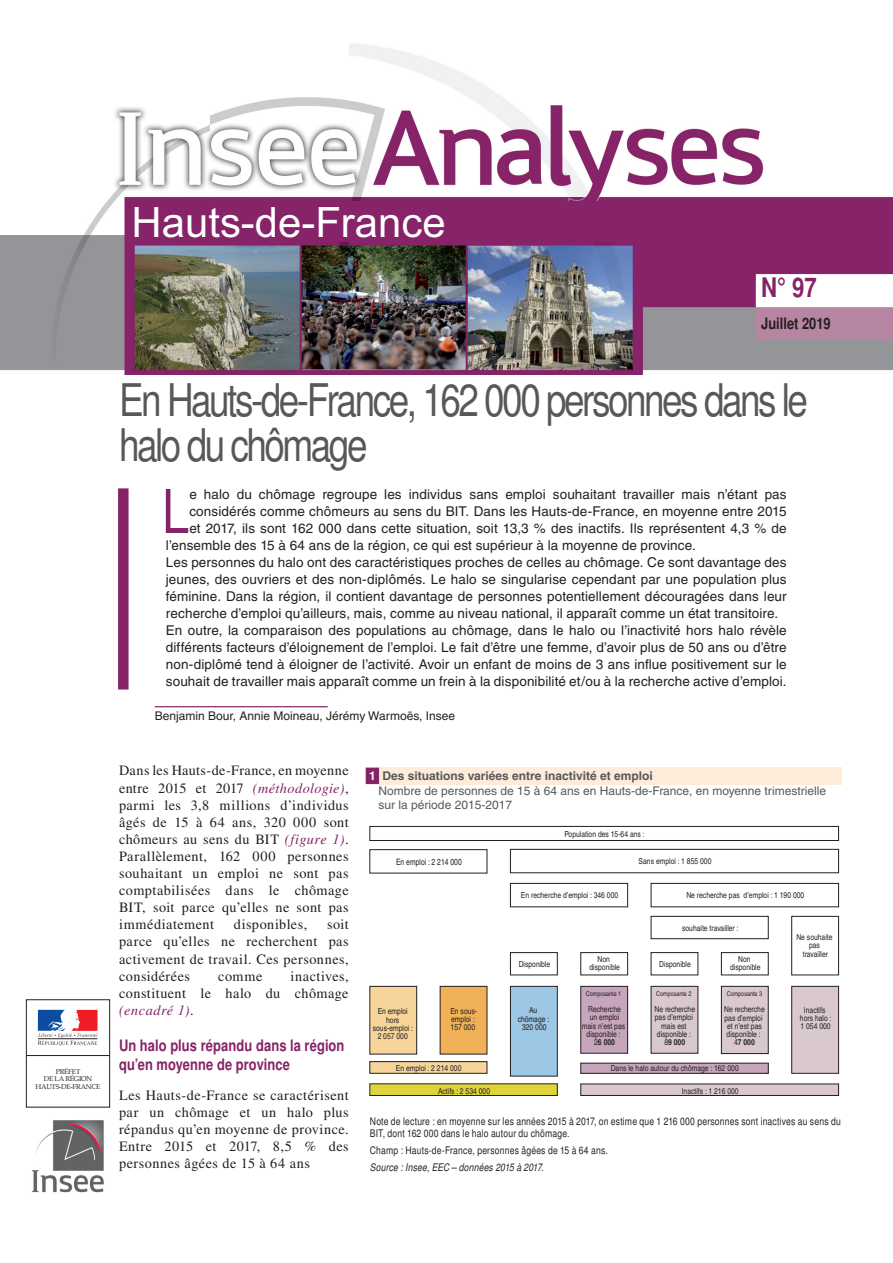
<style>
.page{position:relative;width:893px;height:1263px;background:#fff}
.page>*{position:absolute;margin:0;border:0;box-sizing:border-box;transform-origin:0 0}
.t1{font:condensed 60.3px "Helvetica";color:#862268}
.t2{font:condensed 45px/45px "Helvetica";letter-spacing:-.055em;color:#57585a}
.t3{font:41.85px "Arial";color:#fff}
.t4{font:700 condensed 27px "Helvetica";color:#862268}
.t5{font:700 condensed 15.75px/18.9px "Helvetica";letter-spacing:.005em;color:#862268}
.t6{font:700 condensed 15.75px "Helvetica";color:#231f20}
.t7{font:14.25px/17.1px "Times";letter-spacing:.03em;color:#231f20;text-align:justify}
.t8{font:13.5px "Helvetica";letter-spacing:.01em;color:#231f20}
.t9{font:12px/14.4px "Helvetica";color:#57585a}
.t10{font:12px "Helvetica";color:#231f20}
.t11{font:condensed 10.5px/12.6px "Helvetica";letter-spacing:.015em;color:#231f20}
.t12{font:italic condensed 10.5px "Helvetica";letter-spacing:.015em;color:#231f20}
.t13{font:condensed 8.85px "Helvetica";color:#231f20;scale:.94 1}
.t14{font:condensed 8.25px/8.2px "Helvetica";color:#231f20;text-align:center}
.t15{font:7.05px "Book Antiqua";letter-spacing:-.035em;color:#231f20}
.t16{font:condensed 6.6px "Helvetica";color:#231f20}
.s1{font-style:italic;color:#862268}
.s2{font-weight:700;color:#fff}
.s3{font-weight:700}
</style>
<div class="page">
<div style="left:118px;top:488px;width:11px;height:201px;background:#862268"></div>
<hr style="left:155px;top:706px;width:173px;height:1px;background:#862268">
<img style="left:1px;top:43px;width:891px;height:331px">
<div style="left:134px;top:201px;width:607px;height:40px;background:#872368"></div>
<img style="left:32px;top:1120px;width:72px;height:73px">
<div style="left:26px;top:999px;width:84px;height:108px;border:1px solid #231f20"></div>
<hr style="left:26px;top:1055px;width:84px;height:1px;background:#231f20">
<svg style="left:38px;top:1010px;width:60px;height:36px"></svg>
<hr style="left:38px;top:1038px;width:59px;height:1px;background:#231f20">
<div style="left:378px;top:767px;width:464px;height:20px;background:#feecdb"></div>
<div style="left:366px;top:767px;width:13px;height:17px;background:#862268"></div>
<div style="left:366px;top:785px;width:476px;height:27px;background:#fff"></div>
<div style="left:651px;top:952px;width:47px;height:23px;border:1px solid #231f20"></div>
<div style="left:581px;top:986px;width:47px;height:67px;background:#c6a5bd"></div>
<div style="left:580px;top:986px;width:48px;height:67px;border:1px solid #231f20"></div>
<div style="left:651px;top:986px;width:47px;height:67px;background:#dac8d1"></div>
<div style="left:792px;top:986px;width:47px;height:87px;background:#dac8d1"></div>
<div style="left:791px;top:986px;width:48px;height:87px;border:1px solid #231f20"></div>
<div style="left:370px;top:826px;width:469px;height:15px;border:1px solid #231f20"></div>
<div style="left:370px;top:849px;width:117px;height:24px;border:1px solid #231f20"></div>
<div style="left:510px;top:849px;width:329px;height:24px;border:1px solid #231f20"></div>
<div style="left:651px;top:883px;width:188px;height:24px;border:1px solid #231f20"></div>
<div style="left:651px;top:916px;width:117px;height:23px;border:1px solid #231f20"></div>
<div style="left:510px;top:883px;width:118px;height:24px;border:1px solid #231f20"></div>
<div style="left:510px;top:952px;width:48px;height:23px;border:1px solid #231f20"></div>
<div style="left:580px;top:952px;width:48px;height:23px;border:1px solid #231f20"></div>
<div style="left:721px;top:952px;width:47px;height:23px;border:1px solid #231f20"></div>
<div style="left:510px;top:986px;width:47px;height:90px;background:#9cc7e5"></div>
<div style="left:510px;top:986px;width:48px;height:90px;border:1px solid #231f20"></div>
<div style="left:581px;top:1063px;width:187px;height:10px;background:#c6a5bd"></div>
<div style="left:580px;top:1063px;width:188px;height:10px;border:1px solid #231f20"></div>
<div style="left:581px;top:1084px;width:258px;height:11px;background:#dac8d1"></div>
<div style="left:580px;top:1084px;width:259px;height:12px;border:1px solid #231f20"></div>
<div style="left:370px;top:1062px;width:117px;height:11px;background:#f6d49a"></div>
<div style="left:370px;top:1061px;width:117px;height:12px;border:1px solid #231f20"></div>
<div style="left:440px;top:986px;width:47px;height:68px;background:#f0b158"></div>
<div style="left:370px;top:986px;width:47px;height:68px;background:#f6d49a"></div>
<div style="left:370px;top:986px;width:47px;height:68px;border:1px solid #231f20"></div>
<div style="left:370px;top:1084px;width:187px;height:11px;background:#dfd53b"></div>
<div style="left:370px;top:1083px;width:188px;height:13px;border:1px solid #231f20"></div>
<div style="left:791px;top:916px;width:48px;height:59px;border:1px solid #231f20"></div>
<div style="left:721px;top:986px;width:47px;height:67px;background:#dac8d1"></div>
<div style="left:721px;top:986px;width:47px;height:68px;border:1px solid #231f20"></div>
<h3 class="t3" style="left:132px;top:198px;width:315px">Hauts-de-France</h3>
<h3 class="t4" style="left:761px;top:271px;width:57px">N° 97</h3>
<p class="t6" style="left:761px;top:314px;width:71px">Juillet 2019</p>
<p class="t15" style="left:56px;top:1067px;width:26px">PRÉFET</p>
<p class="t15" style="left:44px;top:1074px;width:50px">DE LA RÉGION</p>
<p class="t15" style="left:36px;top:1081px;width:67px">HAUTS-DE-FRANCE</p>
<h2 class="t2" style="left:119px;top:377px;width:691px">En Hauts-de-France, 162 000 personnes dans le halo du chômage</h2>
<h1 class="t1" style="left:162px;top:476px;width:29px">L</h1>
<p class="t8" style="left:189px;top:486px;width:599px">e halo du chômage regroupe les individus sans emploi souhaitant travailler mais n’étant pas</p>
<p class="t8" style="left:189px;top:503px;width:599px">considérés comme chômeurs au sens du BIT. Dans les Hauts-de-France, en moyenne entre 2015</p>
<p class="t8" style="left:189px;top:520px;width:599px">et 2017, ils sont 162 000 dans cette situation, soit 13,3 % des inactifs. Ils représentent 4,3 % de</p>
<p class="t8" style="left:166px;top:537px;width:532px">l’ensemble des 15 à 64 ans de la région, ce qui est supérieur à la moyenne de province.</p>
<p class="t8" style="left:166px;top:554px;width:622px">Les personnes du halo ont des caractéristiques proches de celles au chômage. Ce sont davantage des</p>
<p class="t8" style="left:166px;top:571px;width:622px">jeunes, des ouvriers et des non‑diplômés. Le halo se singularise cependant par une population plus</p>
<p class="t8" style="left:166px;top:589px;width:622px">féminine. Dans la région, il contient davantage de personnes potentiellement découragées dans leur</p>
<p class="t8" style="left:166px;top:606px;width:614px">recherche d’emploi qu’ailleurs, mais, comme au niveau national, il apparaît comme un état transitoire.</p>
<p class="t8" style="left:166px;top:623px;width:622px">En outre, la comparaison des populations au chômage, dans le halo ou l’inactivité hors halo révèle</p>
<p class="t8" style="left:166px;top:640px;width:622px">différents facteurs d’éloignement de l’emploi. Le fait d’être une femme, d’avoir plus de 50 ans ou d’être</p>
<p class="t8" style="left:166px;top:657px;width:622px">non-diplômé tend à éloigner de l’activité. Avoir un enfant de moins de 3 ans influe positivement sur le</p>
<p class="t8" style="left:166px;top:674px;width:622px">souhait de travailler mais apparaît comme un frein à la disponibilité et/ou à la recherche active d’emploi.</p>
<p class="t10" style="left:155px;top:709px;width:302px">Benjamin Bour, Annie Moineau, Jérémy Warmoës, Insee</p>
<p class="t7" style="left:119px;top:762px;width:231px">Dans les Hauts-de-France, en moyenne entre 2015 et 2017 <span class="s1">(méthodologie)</span>, parmi les 3,8 millions d’individus âgés de 15 à 64 ans, 320 000 sont chômeurs au sens du BIT <span class="s1">(figure 1)</span>.<br>Parallèlement, 162 000 personnes souhaitant un emploi ne sont pas comptabilisées dans le chômage BIT, soit parce qu’elles ne sont pas immédiatement</p>
<p class="t7" style="left:119px;top:916px;width:231px;text-indent:208px">soit parce qu’elles ne recherchent pas activement de travail. Ces personnes, considérées</p>
<p class="t7" style="left:234px;top:916px;width:75px">disponibles,</p>
<p class="t7" style="left:119px;top:967px;width:231px;text-indent:172px">inactives, constituent le halo du chômage <span class="s1">(encadré 1)</span>.</p>
<p class="t5" style="left:119px;top:1036px;width:227px">Un halo plus répandu dans la région qu’en moyenne de province</p>
<p class="t7" style="left:119px;top:1086px;width:231px">Les Hauts-de-France se caractérisent par un chômage et un halo plus répandus qu’en moyenne de province.<br>Entre 2015 et 2017, 8,5 % des personnes âgées de 15 à 64 ans</p>
<p class="t7" style="left:218px;top:967px;width:46px">comme</p>
<p class="t9" style="left:378px;top:769px;width:449px;text-indent:-9px"><span class="s2">1</span> <span class="s3">Des situations variées entre inactivité et emploi<br></span>Nombre de personnes de 15 à 64 ans en Hauts-de-France, en moyenne trimestrielle sur la période 2015-2017</p>
<p class="t14" style="left:564px;top:829px;width:82px">Population des 15-64 ans :</p>
<p class="t13" style="left:396px;top:856px;width:71px">En emploi : 2 214 000</p>
<p class="t14" style="left:639px;top:857px;width:74px">Sans emploi : 1 855 000</p>
<p class="t14" style="left:686px;top:891px;width:120px">Ne recherche pas d’emploi : 1 190 000</p>
<p class="t14" style="left:682px;top:924px;width:58px">souhaite travailler :</p>
<p class="t14" style="left:521px;top:891px;width:99px">En recherche d’emploi : 346 000</p>
<p class="t14" style="left:373px;top:1007px;width:42px">En emploi hors sous-emploi :<br>2 057 000</p>
<p class="t14" style="left:450px;top:1007px;width:28px;text-align:left">En sous&shy;emploi :<br>157 000</p>
<p class="t14" style="left:396px;top:1063px;width:67px">En emploi : 2 214 000</p>
<p class="t14" style="left:438px;top:1086px;width:54px">Actifs : 2 534 000</p>
<p class="t14" style="left:796px;top:933px;width:38px">Ne souhaite pas travailler</p>
<p class="t14" style="left:519px;top:960px;width:33px">Disponible</p>
<p class="t14" style="left:590px;top:955px;width:32px">Non disponible</p>
<p class="t14" style="left:730px;top:955px;width:32px">Non disponible</p>
<p class="t14" style="left:518px;top:1006px;width:33px">Au chômage :<br>320 000</p>
<p class="t14" style="left:611px;top:1064px;width:130px">Dans le halo autour du chômage : 162 000</p>
<p class="t14" style="left:682px;top:1087px;width:58px">Inactifs : 1 216 000</p>
<p class="t14" style="left:659px;top:960px;width:33px">Disponible</p>
<p class="t16" style="left:656px;top:989px;width:37px">Composante 2</p>
<p class="t14" style="left:654px;top:1005px;width:42px">Ne recherche pas d’emploi mais est disponible :<br>8<span class="s3">9 000</span></p>
<p class="t14" style="left:800px;top:1005px;width:33px">Inactifs hors halo :<br>1 054 000</p>
<p class="t16" style="left:586px;top:989px;width:37px">Composante 1</p>
<p class="t14" style="left:582px;top:1005px;width:45px">Recherche<br>un emploi mais n’est pas disponible :<br>2<span class="s3">6 000</span></p>
<p class="t16" style="left:727px;top:989px;width:37px">Composante 3</p>
<p class="t14" style="left:724px;top:1005px;width:42px">Ne recherche pas d’emploi et n’est pas disponible :<br>4<span class="s3">7 000</span></p>
<p class="t11" style="left:370px;top:1115px;width:472px">Note de lecture : en moyenne sur les années 2015 à 2017, on estime que 1 216 000 personnes sont inactives au sens du<br>BIT, dont 162 000 dans le halo autour du chômage.</p>
<p class="t11" style="left:370px;top:1144px;width:239px">Champ : Hauts-de-France, personnes âgées de 15 à 64 ans.</p>
<p class="t12" style="left:370px;top:1161px;width:175px">Source : Insee, EEC – données 2015 à 2017.</p>
</div>
